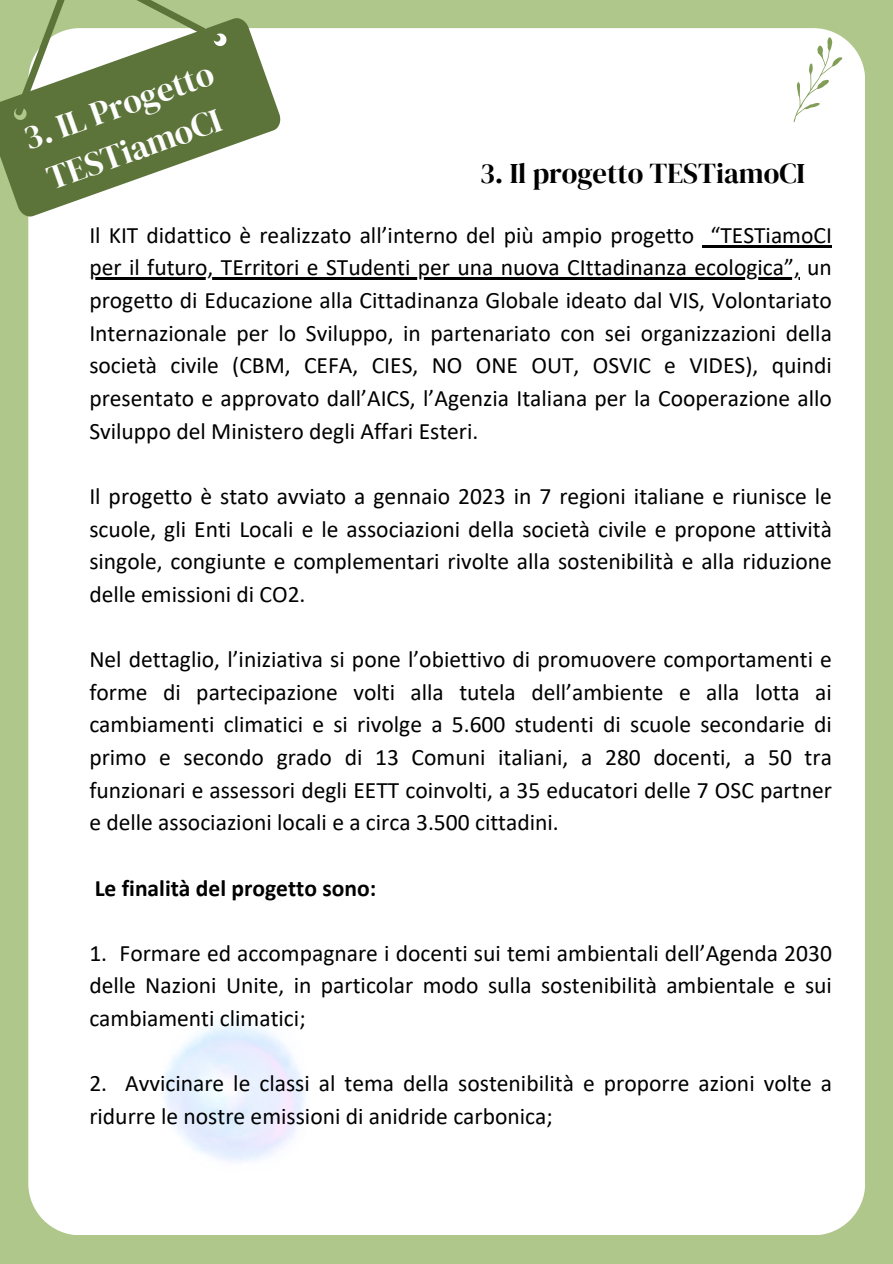
<style>
.page{position:relative;width:893px;height:1264px;background:#fff}
.page>*{position:absolute;margin:0;border:0;box-sizing:border-box;transform-origin:0 0}
.t1{font:33.45px/46px "DM Serif Display";color:#fdfdfd}
.t2{font:28.5px "DM Serif Display";color:#000}
.t3{font:23.55px/32.7px "Calibri";color:#000;text-align:justify}
.t4{font:700 23.55px "Calibri";color:#000}
</style>
<div class="page">
<div style="left:0;top:0;width:892px;height:1263px;background:#afc78b"></div>
<div style="left:28px;top:28px;width:837px;height:1206px;background:#fff;border-radius:52px"></div>
<svg style="left:793px;top:37px;width:49px;height:85px"></svg>
<svg style="left:702px;top:245px;width:8px;height:2px"></svg>
<hr style="left:710px;top:245px;width:121px;height:2px;background:#000">
<hr style="left:89px;top:278px;width:710px;height:2px;background:#000">
<svg style="left:0;top:18px;width:282px;height:200px;fill:#5c7439"></svg>
<svg style="left:15px;top:0;width:206px;height:115px"></svg>
<h1 class="t1" style="left:17px;top:118px;width:201px;rotate:-20deg">3. IL Progetto<br>TESTiamoCI</h1>
<p class="t2" style="left:479px;top:153px;width:327px">3. Il progetto TESTiamoCI</p>
<p class="t3" style="left:89px;top:220px;width:744px">Il KIT didattico è realizzato all’interno del più ampio progetto “TESTiamoCI per il futuro, TErritori e STudenti per una nuova CIttadinanza ecologica”, un progetto di Educazione alla Cittadinanza Globale ideato dal VIS, Volontariato Internazionale per lo Sviluppo, in partenariato con sei organizzazioni della società civile (CBM, CEFA, CIES, NO ONE OUT, OSVIC e VIDES), quindi presentato e approvato dall’AICS, l’Agenzia Italiana per la Cooperazione allo Sviluppo del Ministero degli Affari Esteri.</p>
<p class="t3" style="left:89px;top:481px;width:744px">Il progetto è stato avviato a gennaio 2023 in 7 regioni italiane e riunisce le scuole, gli Enti Locali e le associazioni della società civile e propone attività singole, congiunte e complementari rivolte alla sostenibilità e alla riduzione delle emissioni di CO2.</p>
<p class="t3" style="left:89px;top:645px;width:744px">Nel dettaglio, l’iniziativa si pone l’obiettivo di promuovere comportamenti e forme di partecipazione volti alla tutela dell’ambiente e alla lotta ai cambiamenti climatici e si rivolge a 5.600 studenti di scuole secondarie di primo e secondo grado di 13 Comuni italiani, a 280 docenti, a 50 tra funzionari e assessori degli EETT coinvolti, a 35 educatori delle 7 OSC partner e delle associazioni locali e a circa 3.500 cittadini.</p>
<p class="t4" style="left:95px;top:877px;width:283px">Le finalità del progetto sono:</p>
<p class="t3" style="left:89px;top:938px;width:744px">1. Formare ed accompagnare i docenti sui temi ambientali dell’Agenda 2030 delle Nazioni Unite, in particolar modo sulla sostenibilità ambientale e sui cambiamenti climatici;</p>
<p class="t3" style="left:89px;top:1069px;width:744px">2. Avvicinare le classi al tema della sostenibilità e proporre azioni volte a ridurre le nostre emissioni di anidride carbonica;</p>
</div>
